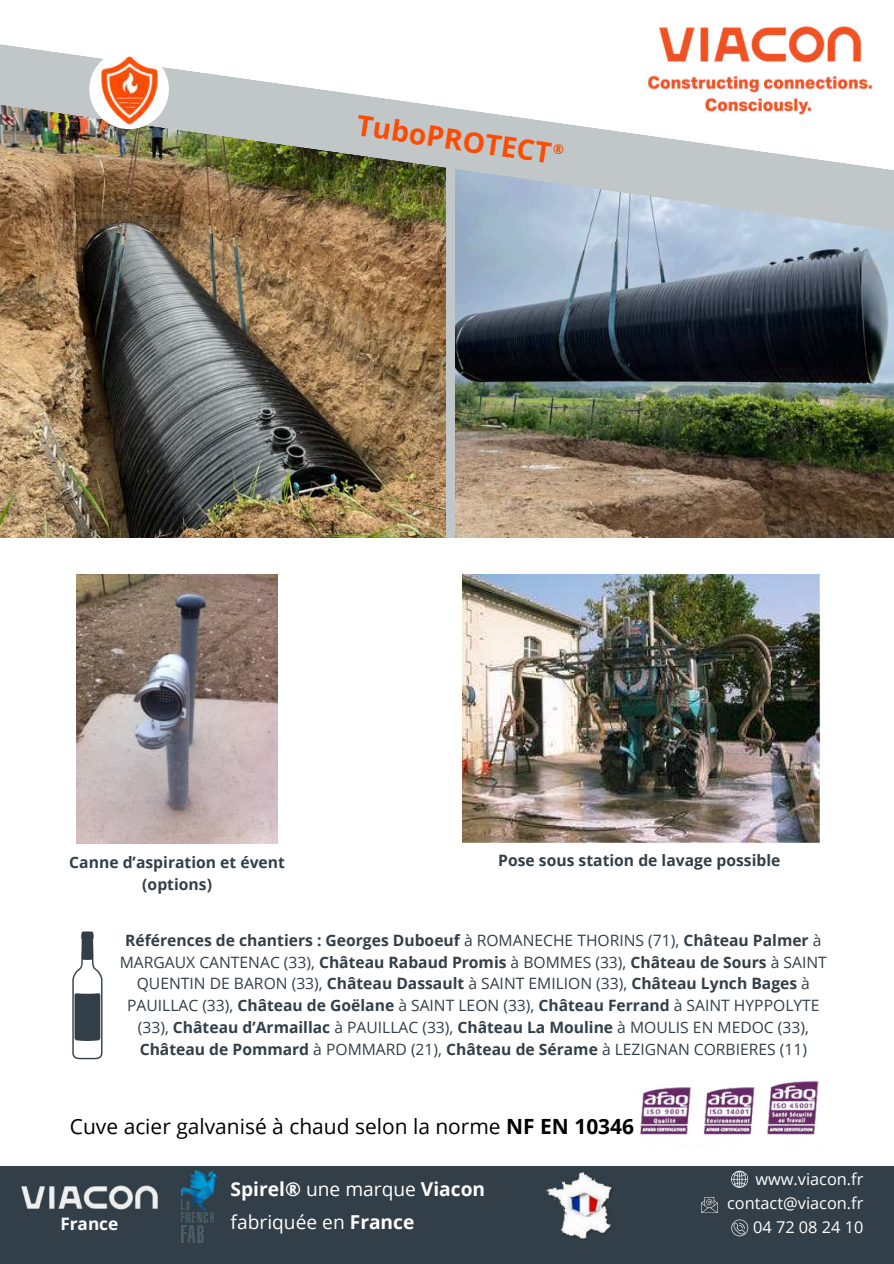
<style>
.page{position:relative;width:894px;height:1264px;background:#fff}
.page>*{position:absolute;margin:0;border:0;box-sizing:border-box;transform-origin:0 0}
.t1{font:700 28.35px "Open Sans";color:#fc4c02}
.t2{font:21px "Open Sans";color:#000}
.t3{font:19.2px/33.6px "Open Sans";color:#fff}
.t4{font:700 17.25px "Open Sans";color:#fff}
.t5{font:16.35px "Open Sans";color:#fff}
.t6{font:15.6px/21.9px "Open Sans";color:#333f48;text-align:center}
.t7{font:700 15.6px "Open Sans";color:#333f48}
.s1{font-weight:700}
</style>
<div class="page">
<img style="left:454px;top:232px;width:439px;height:305px">
<img style="left:0;top:232px;width:446px;height:305px">
<div style="left:446px;top:167px;width:8px;height:370px;background:#c1c6c8"></div>
<svg style="left:72px;top:931px;width:30px;height:128px"></svg>
<img style="left:462px;top:574px;width:358px;height:269px">
<img style="left:77px;top:574px;width:200px;height:269px">
<img style="left:659px;top:26px;width:202px;height:15px">
<img style="left:0;top:41px;width:893px;height:191px">
<img style="left:91px;top:50px;width:77px;height:79px">
<img style="left:640px;top:1081px;width:179px;height:54px">
<div style="left:0;top:1166px;width:893px;height:97px;background:#333f48"></div>
<svg style="left:701px;top:1197px;width:16px;height:15px"></svg>
<svg style="left:731px;top:1170px;width:16px;height:17px"></svg>
<svg style="left:731px;top:1219px;width:17px;height:17px"></svg>
<img style="left:182px;top:1170px;width:36px;height:72px">
<img style="left:21px;top:1185px;width:137px;height:25px">
<img style="left:545px;top:1172px;width:67px;height:68px">
<h1 class="t1" style="left:359px;top:106px;width:210px;rotate:8deg">TuboPROTECT<sup>®</sup></h1>
<p class="t7" style="left:69px;top:851px;width:217px">Canne d’aspiration et évent</p>
<p class="t7" style="left:498px;top:849px;width:284px">Pose sous station de lavage possible</p>
<p class="t7" style="left:142px;top:873px;width:71px">(options)</p>
<p class="t6" style="left:120px;top:928px;width:708px"><span class="s1">Références de chantiers : Georges Duboeuf</span> à ROMANECHE THORINS (71), <span class="s1">Château Palmer</span> à MARGAUX CANTENAC (33), <span class="s1">Château Rabaud Promis</span> à BOMMES (33), <span class="s1">Château de Sours</span> à SAINT QUENTIN DE BARON (33), <span class="s1">Château Dassault</span> à SAINT EMILION (33), <span class="s1">Château Lynch Bages</span> à PAUILLAC (33), <span class="s1">Château de Goëlane</span> à SAINT LEON (33), <span class="s1">Château Ferrand</span> à SAINT HYPPOLYTE (33), <span class="s1">Château d’Armaillac</span> à PAUILLAC (33), <span class="s1">Château La Mouline</span> à MOULIS EN MEDOC (33), <span class="s1">Château de Pommard</span> à POMMARD (21), <span class="s1">Château de Sérame</span> à LEZIGNAN CORBIERES (11)</p>
<h2 class="t2" style="left:70px;top:1111px;width:565px">Cuve acier galvanisé à chaud selon la norme <span class="s1">NF EN 10346</span></h2>
<p class="t5" style="left:755px;top:1168px;width:110px">www.viacon.fr</p>
<p class="t3" style="left:230px;top:1171px;width:256px"><span class="s1">Spirel®</span> une marque <span class="s1">Viacon </span>fabriquée en <span class="s1">France</span></p>
<p class="t5" style="left:727px;top:1192px;width:138px">contact@viacon.fr</p>
<p class="t4" style="left:60px;top:1211px;width:59px">France</p>
<p class="t5" style="left:752px;top:1215px;width:112px">04 72 08 24 10</p>
</div>
